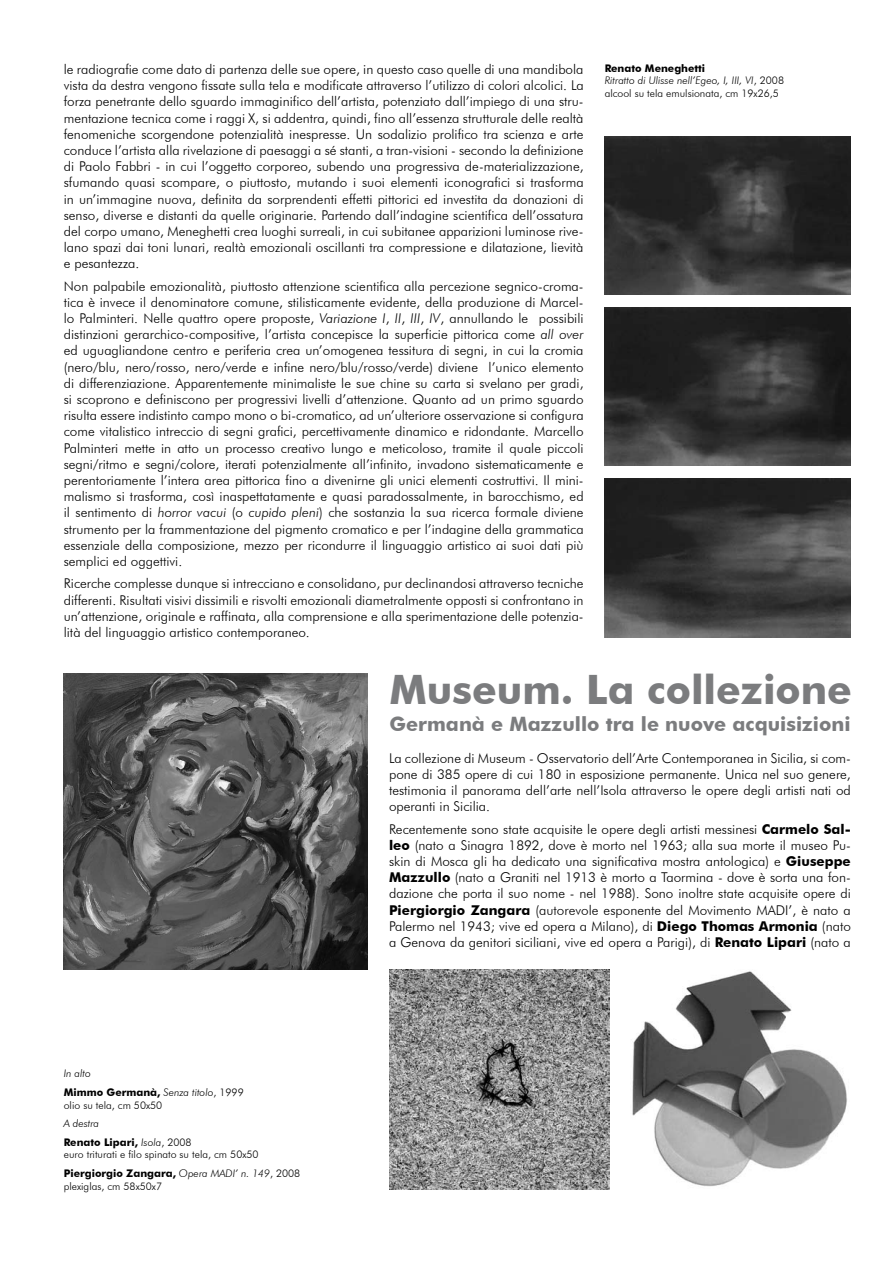
<style>
.page{position:relative;width:893px;height:1263px;background:#fff}
.page>*{position:absolute;margin:0;border:0;box-sizing:border-box;transform-origin:0 0}
.t1{font:700 40.5px "Futura BT";color:#7b7c7e}
.t2{font:700 19.8px "Futura BT";color:#7b7c7e}
.t3{font:300 13.5px/16.2px "Futura BT";color:#000;text-align:justify}
.t4{font:300 10.5px/12.6px "Futura BT";color:#000}
.t5{font:italic 300 10.5px/18.6px "Futura BT";color:#000}
.t6{font:700 10.5px/18.6px "Futura BT";color:#000}
.s1{font-style:italic}
.s2{font-weight:700}
.s3{font-weight:700;font-style:normal}
.s4{font-style:normal}
.s5{font-weight:300;font-style:italic}
.s6{font-weight:300}
</style>
<div class="page">
<img style="left:605px;top:136px;width:245px;height:159px">
<img style="left:605px;top:307px;width:245px;height:159px">
<img style="left:605px;top:478px;width:245px;height:159px">
<img style="left:64px;top:673px;width:304px;height:296px">
<img style="left:389px;top:969px;width:220px;height:220px">
<img style="left:632px;top:971px;width:215px;height:216px">
<p class="t3" style="left:64px;top:61px;width:521px">le radiografie come dato di partenza delle sue opere, in questo caso quelle di una mandibola vista da destra vengono fissate sulla tela e modificate attraverso l’utilizzo di colori alcolici. La forza penetrante dello sguardo immaginifico dell’artista, potenziato dall’impiego di una stru&shy;mentazione tecnica come i raggi X, si addentra, quindi, fino all’essenza strutturale delle realtà fenomeniche scorgendone potenzialità inespresse. Un sodalizio prolifico tra scienza e arte conduce l’artista alla rivelazione di paesaggi a sé stanti, a tran-visioni - secondo la definizione di Paolo Fabbri - in cui l’oggetto corporeo, subendo una progressiva de-materializzazione, sfumando quasi scompare, o piuttosto, mutando i suoi elementi iconografici si trasforma in un’immagine nuova, definita da sorprendenti effetti pittorici ed investita da donazioni di senso, diverse e distanti da quelle originarie. Partendo dall’indagine scientifica dell’ossatura del corpo umano, Meneghetti crea luoghi surreali, in cui subitanee apparizioni luminose rive&shy;lano spazi dai toni lunari, realtà emozionali oscillanti tra compressione e dilatazione, lievità e pesantezza.</p>
<p class="t3" style="left:64px;top:278px;width:521px">Non palpabile emozionalità, piuttosto attenzione scientifica alla percezione segnico-croma&shy;tica è invece il denominatore comune, stilisticamente evidente, della produzione di Marcel&shy;lo Palminteri. Nelle quattro opere proposte, <span class="s1">Variazione I</span>, <span class="s1">II</span>, <span class="s1">III</span>, <span class="s1">IV</span>, annullando le possibili distinzioni gerarchico-compositive, l’artista concepisce la superficie pittorica come <span class="s1">all over </span>ed uguagliandone centro e periferia crea un’omogenea tessitura di segni, in cui la cromia (nero/blu, nero/rosso, nero/verde e infine nero/blu/rosso/verde) diviene l’unico elemento di differenziazione. Apparentemente minimaliste le sue chine su carta si svelano per gradi, si scoprono e definiscono per progressivi livelli d’attenzione. Quanto ad un primo sguardo risulta essere indistinto campo mono o bi-cromatico, ad un’ulteriore osservazione si configura come vitalistico intreccio di segni grafici, percettivamente dinamico e ridondante. Marcello Palminteri mette in atto un processo creativo lungo e meticoloso, tramite il quale piccoli segni/ritmo e segni/colore, iterati potenzialmente all’infinito, invadono sistematicamente e perentoriamente l’intera area pittorica fino a divenirne gli unici elementi costruttivi. Il mini&shy;malismo si trasforma, così inaspettatamente e quasi paradossalmente, in barocchismo, ed il sentimento di <span class="s1">horror vacui</span> (o <span class="s1">cupido pleni</span>) che sostanzia la sua ricerca formale diviene strumento per la frammentazione del pigmento cromatico e per l’indagine della grammatica essenziale della composizione, mezzo per ricondurre il linguaggio artistico ai suoi dati più semplici ed oggettivi.</p>
<p class="t3" style="left:64px;top:575px;width:521px">Ricerche complesse dunque si intrecciano e consolidano, pur declinandosi attraverso tecniche differenti. Risultati visivi dissimili e risvolti emozionali diametralmente opposti si confrontano in un’attenzione, originale e raffinata, alla comprensione e alla sperimentazione delle potenzia&shy;lità del linguaggio artistico contemporaneo.</p>
<p class="t4" style="left:605px;top:62px;width:181px"><span class="s2">Renato Meneghetti<br></span><span class="s1">Ritratto di Ulisse nell’Egeo, I, III, VI</span>, 2008 alcool su tela emulsionata, cm 19x26,5</p>
<h1 class="t1" style="left:389px;top:665px;width:464px">Museum. La collezione</h1>
<h2 class="t2" style="left:389px;top:712px;width:463px">Germanà e Mazzullo tra le nuove acquisizioni</h2>
<p class="t5" style="left:64px;top:1064px;width:181px">In alto<br><span class="s3">Mimmo Germanà,</span> Senza titolo<span class="s4">, 1999</span></p>
<p class="t4" style="left:64px;top:1098px;width:100px">olio su tela, cm 50x50</p>
<p class="t6" style="left:64px;top:1114px;width:129px"><span class="s5">A destra<br></span>Renato Lipari, <span class="s5">Isola</span><span class="s6">, 2008</span></p>
<p class="t4" style="left:64px;top:1145px;width:238px;line-height:18.6px">euro triturati e filo spinato su tela, cm 50x50<br><span class="s2">Piergiorgio Zangara,</span> <span class="s1">Opera MADI’ n. 149</span>, 2008</p>
<p class="t4" style="left:64px;top:1179px;width:100px">plexiglas, cm 58x50x7</p>
<p class="t3" style="left:389px;top:750px;width:463px">La collezione di Museum - Osservatorio dell’Arte Contemporanea in Sicilia, si com&shy;pone di 385 opere di cui 180 in esposizione permanente. Unica nel suo genere, testimonia il panorama dell’arte nell’Isola attraverso le opere degli artisti nati od operanti in Sicilia.</p>
<p class="t3" style="left:389px;top:821px;width:463px">Recentemente sono state acquisite le opere degli artisti messinesi <span class="s2">Carmelo Sal&shy;leo</span> (nato a Sinagra 1892, dove è morto nel 1963; alla sua morte il museo Pu&shy;skin di Mosca gli ha dedicato una significativa mostra antologica) e <span class="s2">Giuseppe Mazzullo</span> (nato a Graniti nel 1913 è morto a Taormina - dove è sorta una fon&shy;dazione che porta il suo nome - nel 1988). Sono inoltre state acquisite opere di <span class="s2">Piergiorgio Zangara</span> (autorevole esponente del Movimento MADI’, è nato a Palermo nel 1943; vive ed opera a Milano), di <span class="s2">Diego Thomas Armonia</span> (nato a Genova da genitori siciliani, vive ed opera a Parigi), di <span class="s2">Renato Lipari</span> (nato a</p>
</div>
